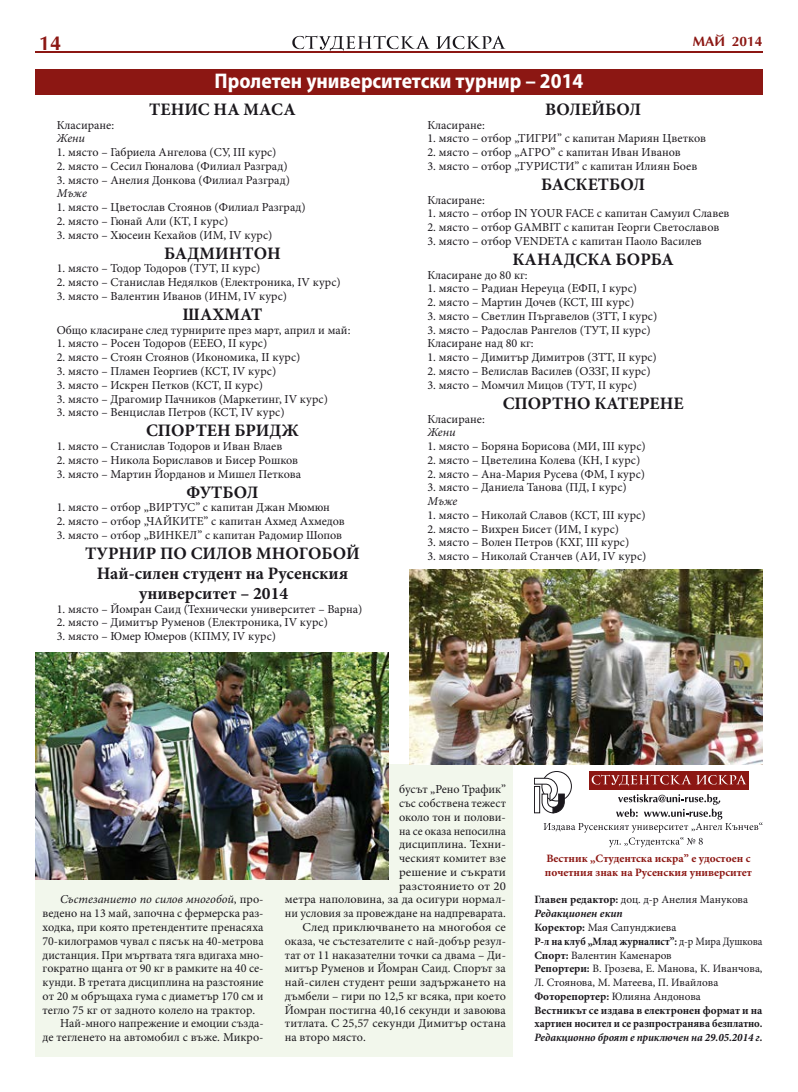
<style>
.page{position:relative;width:798px;height:1092px;background:#fff}
.page>*{position:absolute;margin:0;border:0;box-sizing:border-box;transform-origin:0 0}
.t1{font:700 semi-condensed 21.25px "Myriad Pro";color:#fff}
.t2{font:700 20px "AG Optima Cyr";color:#8c1713}
.t3{font:700 17.5px "Minion Pro";color:#1a171c}
.t4{font:700 13.75px "AG Optima Cyr";color:#8c1713}
.t5{font:12.12px/13.8px "Minion Pro";color:#1a171c}
.t6{font:italic 12.12px "Minion Pro";color:#1a171c}
.t7{font:12.12px "Minion Pro";color:#1a171c;scale:1.06 1}
.t8{font:12.12px "Minion Pro";color:#1a171c;scale:1.05 1}
.t9{font:12.12px "Minion Pro";color:#1a171c;scale:.96 1}
.t10{font:700 11.25px/13.8px "Minion Pro";color:#1a171c}
.t11{font:700 11.25px/13.8px "Minion Pro";color:#8c1713}
.t12{font:italic 700 11.25px "Minion Pro";letter-spacing:-.005em;color:#1a171c}
.s1{font-style:normal}
.s2{font-weight:400}
.s3{font-style:italic}
</style>
<div class="page">
<svg style="left:436px;top:36px;width:69px;height:13px"></svg>
<svg style="left:292px;top:35px;width:138px;height:17px"></svg>
<hr style="left:35px;top:52px;width:727px;height:1px;background:#8c1713">
<svg style="left:534px;top:771px;width:228px;height:76px"></svg>
<div style="left:35px;top:764px;width:478px;height:292px;background:#f2f7ec"></div>
<img style="left:35px;top:652px;width:353px;height:227px">
<div style="left:35px;top:69px;width:727px;height:26px;background:#8c1713"></div>
<img style="left:409px;top:569px;width:353px;height:195px">
<h2 class="t2" style="left:39px;top:32px;width:24px">14</h2>
<p class="t4" style="left:692px;top:34px;width:71px">МАЙ 2014</p>
<h1 class="t1" style="left:214px;top:67px;width:370px">Пролетен университетски турнир – 2014</h1>
<h3 class="t3" style="left:149px;top:97px;width:148px">ТЕНИС НА МАСА</h3>
<p class="t5" style="left:57px;top:118px;width:59px">Класиране:</p>
<p class="t6" style="left:57px;top:130px;width:30px">Жени</p>
<p class="t5" style="left:57px;top:145px;width:221px">1. място – Габриела Ангелова (СУ, III курс)</p>
<p class="t5" style="left:57px;top:159px;width:232px">2. място – Сесил Гюналова (Филиал Разград)</p>
<p class="t5" style="left:57px;top:173px;width:234px">3. място – Анелия Донкова (Филиал Разград)</p>
<p class="t6" style="left:57px;top:185px;width:32px">Мъже</p>
<p class="t5" style="left:57px;top:200px;width:250px">1. място – Цветослав Стоянов (Филиал Разград)</p>
<p class="t5" style="left:57px;top:214px;width:173px">2. място – Гюнай Али (КТ, I курс)</p>
<p class="t5" style="left:57px;top:228px;width:217px">3. място – Хюсеин Кехайов (ИМ, IV курс)</p>
<h3 class="t3" style="left:164px;top:241px;width:118px">БАДМИНТОН</h3>
<p class="t5" style="left:57px;top:262px;width:205px">1. място – Тодор Тодоров (ТУТ, II курс)</p>
<p class="t5" style="left:57px;top:275px;width:285px">2. място – Станислав Недялков (Електроника, IV курс)</p>
<p class="t5" style="left:57px;top:289px;width:232px">3. място – Валентин Иванов (ИНМ, IV курс)</p>
<h3 class="t3" style="left:182px;top:302px;width:81px">ШАХМАТ</h3>
<p class="t5" style="left:57px;top:323px;width:295px">Общо класиране след турнирите през март, април и май:</p>
<p class="t5" style="left:57px;top:337px;width:212px">1. място – Росен Тодоров (ЕЕЕО, II курс)</p>
<p class="t5" style="left:57px;top:350px;width:245px">2. място – Стоян Стоянов (Икономика, II курс)</p>
<p class="t5" style="left:57px;top:364px;width:221px">3. място – Пламен Георгиев (КСТ, IV курс)</p>
<p class="t5" style="left:57px;top:378px;width:208px">3. място – Искрен Петков (КСТ, II курс)</p>
<p class="t5" style="left:57px;top:392px;width:272px">3. място – Драгомир Пачников (Маркетинг, IV курс)</p>
<p class="t5" style="left:57px;top:405px;width:229px">3. място – Венцислав Петров (КСТ, IV курс)</p>
<h3 class="t3" style="left:146px;top:418px;width:154px">СПОРТЕН БРИДЖ</h3>
<p class="t5" style="left:57px;top:439px;width:227px">1. място – Станислав Тодоров и Иван Влаев</p>
<p class="t5" style="left:57px;top:453px;width:243px">2. място – Никола Бориславов и Бисер Рошков</p>
<p class="t5" style="left:57px;top:467px;width:246px">3. място – Мартин Йорданов и Мишел Петкова</p>
<h3 class="t3" style="left:186px;top:479px;width:74px">ФУТБОЛ</h3>
<p class="t5" style="left:57px;top:500px;width:275px">1. място – отбор „ВИРТУС” с капитан Джан Мюмюн</p>
<p class="t5" style="left:57px;top:514px;width:289px">2. място – отбор „ЧАЙКИТЕ” с капитан Ахмед Ахмедов</p>
<p class="t5" style="left:57px;top:528px;width:287px">3. място – отбор „ВИНКЕЛ” с капитан Радомир Шопов</p>
<h3 class="t3" style="left:85px;top:541px;width:276px">ТУРНИР ПО СИЛОВ МНОГОБОЙ</h3>
<h3 class="t3" style="left:97px;top:561px;width:253px">Най-силен студент на Русенския</h3>
<h3 class="t3" style="left:139px;top:581px;width:150px">университет – 2014</h3>
<p class="t5" style="left:57px;top:602px;width:307px">1. място – Йомран Саид (Технически университет – Варна)</p>
<p class="t5" style="left:57px;top:615px;width:272px">2. място – Димитър Руменов (Електроника, ІV курс)</p>
<p class="t5" style="left:57px;top:629px;width:221px">3. място – Юмер Юмеров (КПМУ, ІV курс)</p>
<h3 class="t3" style="left:545px;top:97px;width:98px">ВОЛЕЙБОЛ</h3>
<p class="t5" style="left:427px;top:118px;width:59px">Класиране:</p>
<p class="t5" style="left:427px;top:132px;width:280px">1. място – отбор „ТИГРИ” с капитан Мариян Цветков</p>
<p class="t5" style="left:427px;top:145px;width:255px">2. място – отбор „АГРО” с капитан Иван Иванов</p>
<p class="t5" style="left:427px;top:159px;width:271px">3. място – отбор „ТУРИСТИ” с капитан Илиян Боев</p>
<h3 class="t3" style="left:541px;top:172px;width:106px">БАСКЕТБОЛ</h3>
<p class="t5" style="left:427px;top:193px;width:59px">Класиране:</p>
<p class="t5" style="left:427px;top:207px;width:303px">1. място – отбор IN YOUR FACE с капитан Самуил Славев</p>
<p class="t5" style="left:427px;top:220px;width:293px">2. място – отбор GAMBIT с капитан Георги Светославов</p>
<p class="t5" style="left:427px;top:234px;width:276px">3. място – отбор VENDETA с капитан Паоло Василев</p>
<h3 class="t3" style="left:512px;top:247px;width:163px">КАНАДСКА БОРБА</h3>
<p class="t5" style="left:427px;top:268px;width:102px">Класиране до 80 кг:</p>
<p class="t5" style="left:427px;top:282px;width:211px">1. място – Радиан Нереуца (ЕФП, I курс)</p>
<p class="t5" style="left:427px;top:295px;width:208px">2. място – Мартин Дочев (КСТ, III курс)</p>
<p class="t5" style="left:427px;top:309px;width:231px">3. място – Светлин Пъргавелов (ЗТТ, I курс)</p>
<p class="t5" style="left:427px;top:323px;width:225px">3. място – Радослав Рангелов (ТУТ, II курс)<br>Класиране над 80 кг:</p>
<p class="t5" style="left:427px;top:350px;width:231px">1. място – Димитър Димитров (ЗТТ, II курс)</p>
<p class="t5" style="left:427px;top:364px;width:225px">2. място – Велислав Василев (ОЗЗГ, II курс)</p>
<p class="t5" style="left:427px;top:378px;width:211px">3. място – Момчил Мицов (ТУТ, II курс)</p>
<h3 class="t3" style="left:502px;top:391px;width:182px">СПОРТНО КАТЕРЕНЕ</h3>
<p class="t5" style="left:427px;top:412px;width:59px">Класиране:</p>
<p class="t6" style="left:427px;top:424px;width:30px">Жени</p>
<p class="t5" style="left:427px;top:439px;width:220px">1. място – Боряна Борисова (МИ, III курс)</p>
<p class="t5" style="left:427px;top:453px;width:214px">2. място – Цветелина Колева (КН, I курс)</p>
<p class="t5" style="left:427px;top:467px;width:219px">2. място – Ана-Мария Русева (ФМ, I курс)</p>
<p class="t5" style="left:427px;top:480px;width:201px">3. място – Даниела Танова (ПД, I курс)</p>
<p class="t6" style="left:427px;top:493px;width:32px">Мъже</p>
<p class="t5" style="left:427px;top:508px;width:219px">1. място – Николай Славов (КСТ, III курс)</p>
<p class="t5" style="left:427px;top:522px;width:193px">2. място – Вихрен Бисет (ИМ, I курс)</p>
<p class="t5" style="left:427px;top:535px;width:203px">3. място – Волен Петров (КХГ, III курс)</p>
<p class="t5" style="left:427px;top:549px;width:220px">3. място – Николай Станчев (АИ, IV курс)</p>
<p class="t6" style="left:60px;top:891px;width:205px">Състезанието по силов многобой<span class="s1">, про-</span></p>
<p class="t5" style="left:43px;top:906px;width:222px">ведено на 13 май, започна с фермерска раз-</p>
<p class="t5" style="left:43px;top:920px;width:222px">ходка, при която претендентите пренасяха</p>
<p class="t5" style="left:43px;top:933px;width:222px">70-килограмов чувал с пясък на 40-метрова</p>
<p class="t5" style="left:43px;top:947px;width:222px">дистанция. При мъртвата тяга вдигаха мно-</p>
<p class="t5" style="left:43px;top:961px;width:222px">гократно щанга от 90 кг в рамките на 40 се-</p>
<p class="t5" style="left:43px;top:975px;width:222px">кунди. В третата дисциплина на разстояние</p>
<p class="t5" style="left:43px;top:988px;width:222px">от 20 м обръщаха гума с диаметър 170 см и</p>
<p class="t5" style="left:43px;top:1002px;width:214px">тегло 75 кг от задното колело на трактор.</p>
<p class="t5" style="left:60px;top:1016px;width:205px">Най-много напрежение и емоции създа-</p>
<p class="t5" style="left:43px;top:1030px;width:222px">де тегленето на автомобил с въже. Микро-</p>
<p class="t5" style="left:399px;top:782px;width:108px">бусът „Рено Трафик”</p>
<p class="t5" style="left:399px;top:796px;width:108px">със собствена тежест</p>
<p class="t5" style="left:399px;top:810px;width:108px">около тон и полови-</p>
<p class="t9" style="left:399px;top:822px;width:113px">на се оказа непосилна</p>
<p class="t5" style="left:399px;top:837px;width:108px">дисциплина. Техни-</p>
<p class="t5" style="left:399px;top:851px;width:108px">ческият комитет взе</p>
<p class="t7" style="left:399px;top:863px;width:102px">решение и съкрати</p>
<p class="t7" style="left:399px;top:877px;width:102px">разстоянието от 20</p>
<p class="t5" style="left:285px;top:892px;width:222px">метра наполовина, за да осигури нормал-</p>
<p class="t5" style="left:285px;top:906px;width:222px">ни условия за провеждане на надпреварата.</p>
<p class="t8" style="left:302px;top:918px;width:195px">След приключването на многобоя се</p>
<p class="t5" style="left:285px;top:933px;width:222px">оказа, че състезателите с най-добър резул-</p>
<p class="t5" style="left:285px;top:947px;width:222px">тат от 11 наказателни точки са двама – Ди-</p>
<p class="t5" style="left:285px;top:961px;width:222px">митър Руменов и Йомран Саид. Спорът за</p>
<p class="t5" style="left:285px;top:975px;width:222px">най-силен студент реши задържането на</p>
<p class="t5" style="left:285px;top:988px;width:222px">дъмбели – гири по 12,5 кг всяка, при което</p>
<p class="t5" style="left:285px;top:1002px;width:222px">Йомран постигна 40,16 секунди и завоюва</p>
<p class="t5" style="left:285px;top:1016px;width:222px">титлата. С 25,57 секунди Димитър остана</p>
<p class="t5" style="left:285px;top:1030px;width:82px">на второ място.</p>
<p class="t11" style="left:544px;top:851px;width:209px">Вестник „Студентска искра” е удостоен с почетния знак на Русенския университет</p>
<p class="t10" style="left:534px;top:892px;width:230px">Главен редактор: <span class="s2">доц. д-р Анелия Манукова </span><span class="s3">Редакционен екип<br></span>Коректор: <span class="s2">Мая Сапунджиева<br></span>Р-л на клуб „Млад журналист”: <span class="s2">д-р Мира Душкова </span>Спорт: <span class="s2">Валентин Каменаров<br></span>Репортери: <span class="s2">В. Грозева, Е. Манова, К. Иванчова, Л. Стоянова, М. Матеева, П. Ивайлова </span>Фоторепортер: <span class="s2">Юлияна Андонова<br></span>Вестникът се издава в електронен формат и на хартиен носител и се разпространява безплатно.</p>
<p class="t12" style="left:534px;top:1029px;width:229px">Редакционно броят е приключен на 29.05.2014 г.</p>
</div>
